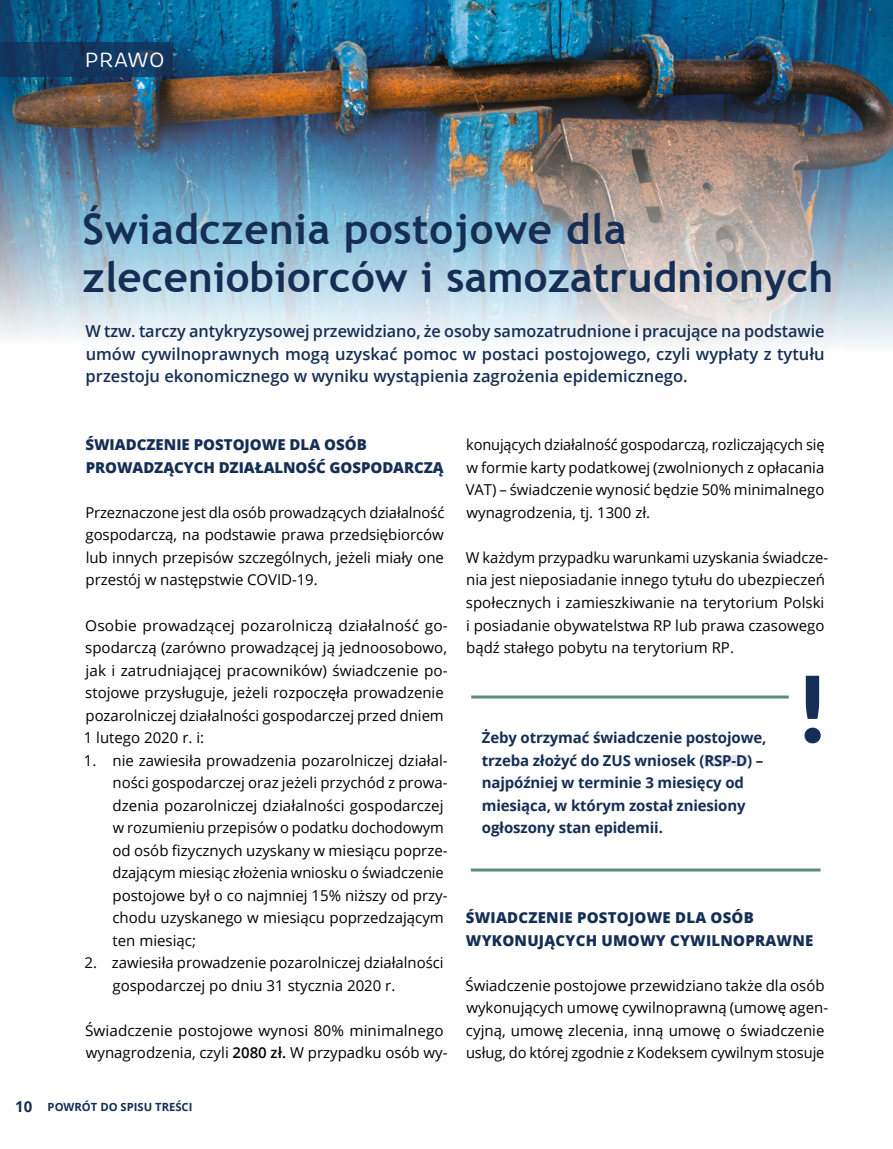
<style>
.page{position:relative;width:893px;height:1149px;background:#fff}
.page>*{position:absolute;margin:0;border:0;box-sizing:border-box;transform-origin:0 0}
.t1{font:700 42px/48px "Trebuchet MS";letter-spacing:.005em;color:#152e55}
.t2{font:21px "Brevia";letter-spacing:.02em;color:#fff}
.t3{font:600 16.5px/22.5px "Open Sans";color:#152e55;text-align:justify}
.t4{font:15px/22.5px "Open Sans";color:#000}
.t5{font:700 15px/22.5px "Open Sans";letter-spacing:-.01em;color:#152e55}
.t6{font:800 15px/22.5px "Open Sans";color:#152e55}
.t7{font:700 11.25px "Open Sans";color:#152e55}
.s1{font-weight:600}
.s2{font-size:15px}
</style>
<div class="page">
<img style="left:0;top:0;width:893px;height:346px">
<svg style="left:0;top:42px;width:172px;height:34px;fill:#113861"></svg>
<div style="left:704px;top:755px;width:43px;height:12px;background:#e8e8ef"></div>
<hr style="left:471px;top:868px;width:350px;height:3px;background:#5e8a7d">
<hr style="left:471px;top:695px;width:318px;height:3px;background:#5e8a7d">
<svg style="left:804px;top:675px;width:17px;height:68px"></svg>
<h2 class="t2" style="left:85px;top:47px;width:81px">PRAWO</h2>
<h1 class="t1" style="left:83px;top:205px;width:752px">Świadczenia postojowe dla zleceniobiorców i samozatrudnionych</h1>
<p class="t3" style="left:85px;top:319px;width:741px">W tzw. tarczy antykryzysowej przewidziano, że osoby samozatrudnione i pracujące na podstawie umów cywilnoprawnych mogą uzyskać pomoc w postaci postojowego, czyli wypłaty z tytułu przestoju ekonomicznego w wyniku wystąpienia zagrożenia epidemicznego.</p>
<p class="t6" style="left:85px;top:433px;width:360px">ŚWIADCZENIE POSTOJOWE DLA OSÓB<br>PROWADZĄCYCH DZIAŁALNOŚĆ GOSPODARCZĄ</p>
<p class="t4" style="left:85px;top:500px;width:361px;text-align:justify">Przeznaczone jest dla osób prowadzących działalność gospodarczą, na podstawie prawa przedsiębiorców lub innych przepisów szczególnych, jeżeli miały one przestój w następstwie COVID-19.</p>
<p class="t4" style="left:84px;top:613px;width:365px">Osobie prowadzącej pozarolniczą działalność go&shy;spodarczą (zarówno prowadzącej ją jednoosobowo, jak i zatrudniającej pracowników) świadczenie po&shy;stojowe przysługuje, jeżeli rozpoczęła prowadzenie pozarolniczej działalności gospodarczej przed dniem 1 lutego 2020 r. i:</p>
<p class="t4" style="left:112px;top:748px;width:337px;text-indent:-29px">1. nie zawiesiła prowadzenia pozarolniczej działal&shy;ności gospodarczej oraz jeżeli przychód z prowa&shy;dzenia pozarolniczej działalności gospodarczej w rozumieniu przepisów o podatku dochodowym od osób fizycznych uzyskany w miesiącu poprze&shy;dzającym miesiąc złożenia wniosku o świadczenie postojowe był o co najmniej 15% niższy od przy&shy;chodu uzyskanego w miesiącu poprzedzającym ten miesiąc;</p>
<p class="t4" style="left:113px;top:950px;width:333px;text-indent:-28px">2. zawiesiła prowadzenie pozarolniczej działalności gospodarczej po dniu 31 stycznia 2020 r.</p>
<p class="t4" style="left:85px;top:1018px;width:364px">Świadczenie postojowe wynosi 80% minimalnego wynagrodzenia, czyli <span class="s1">2080 zł.</span> W przypadku osób wy-</p>
<p class="t7" style="left:15px;top:1098px;width:179px"><span class="s2">10</span> POWRÓT DO SPISU TREŚCI</p>
<p class="t4" style="left:466px;top:433px;width:360px;text-align:justify">konujących działalność gospodarczą, rozliczających się w formie karty podatkowej (zwolnionych z opłacania VAT) – świadczenie wynosić będzie 50% minimalnego wynagrodzenia, tj. 1300 zł.</p>
<p class="t4" style="left:466px;top:545px;width:364px">W każdym przypadku warunkami uzyskania świadcze&shy;nia jest nieposiadanie innego tytułu do ubezpieczeń społecznych i zamieszkiwanie na terytorium Polski i posiadanie obywatelstwa RP lub prawa czasowego bądź stałego pobytu na terytorium RP.</p>
<p class="t5" style="left:482px;top:725px;width:286px">Żeby otrzymać świadczenie postojowe, trzeba złożyć do ZUS wniosek (RSP-D) – najpóźniej w terminie 3 miesięcy od miesiąca, w którym został zniesiony ogłoszony stan epidemii.</p>
<p class="t6" style="left:466px;top:905px;width:349px">ŚWIADCZENIE POSTOJOWE DLA OSÓB<br>WYKONUJĄCYCH UMOWY CYWILNOPRAWNE</p>
<p class="t4" style="left:466px;top:973px;width:364px">Świadczenie postojowe przewidziano także dla osób wykonujących umowę cywilnoprawną (umowę agen&shy;cyjną, umowę zlecenia, inną umowę o świadczenie usług, do której zgodnie z Kodeksem cywilnym stosuje</p>
</div>
